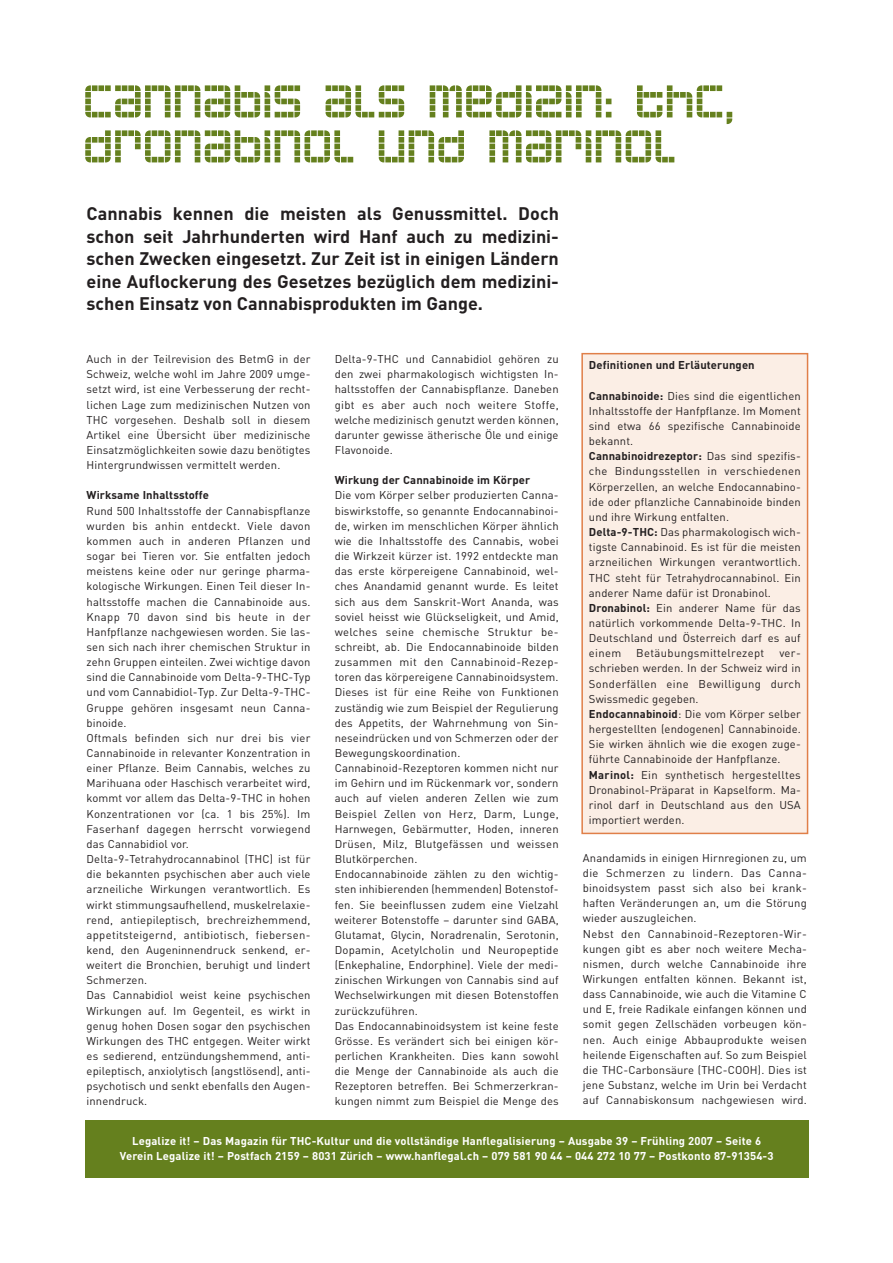
<style>
.page{position:relative;width:893px;height:1263px;background:#fff}
.page>*{position:absolute;margin:0;border:0;box-sizing:border-box;transform-origin:0 0}
.t1{font:60px/45px "Astronaut";color:#65801e}
.t2{font:700 18px/22.5px "DIN";color:#231f20;text-align:justify}
.t3{font:11.25px/15.1px "DIN";letter-spacing:.01em;color:#231f20}
.t4{font:700 11.25px/15.1px "DIN";letter-spacing:.01em;color:#fff;text-align:center}
.t5{font:700 11.25px "DIN";letter-spacing:.01em;color:#231f20}
.t6{font:11.25px "DIN";letter-spacing:.03em;color:#231f20}
.s1{font-weight:700}
</style>
<div class="page">
<div style="left:85px;top:1121px;width:723px;height:57px;background:#65801e"></div>
<div style="left:582px;top:354px;width:225px;height:479px;background:#fbeee5"></div>
<div style="left:581px;top:353px;width:227px;height:481px;border:2px solid #e07f48"></div>
<h1 class="t1" style="left:81px;top:74px;width:653px">cannabis als medizin: thc, dronabinol und marinol</h1>
<p class="t2" style="left:87px;top:204px;width:474px">Cannabis kennen die meisten als Genussmittel. Doch schon seit Jahrhunderten wird Hanf auch zu medizini&shy;schen Zwecken eingesetzt. Zur Zeit ist in einigen Ländern eine Auflockerung des Gesetzes bezüglich dem medizini&shy;schen Einsatz von Cannabisprodukten im Gange.</p>
<p class="t3" style="left:87px;top:353px;width:225px;text-align:justify">Auch in der Teilrevision des BetmG in der Schweiz, welche wohl im Jahre 2009 umge&shy;setzt wird, ist eine Verbesserung der recht&shy;lichen Lage zum medizinischen Nutzen von THC vorgesehen. Deshalb soll in diesem Artikel eine Übersicht über medizinische Einsatzmöglichkeiten sowie dazu benötigtes Hintergrundwissen vermittelt werden.</p>
<p class="t5" style="left:87px;top:491px;width:124px">Wirksame Inhaltsstoffe</p>
<p class="t3" style="left:87px;top:504px;width:225px">Rund 500 Inhaltsstoffe der Cannabispflanze wurden bis anhin entdeckt. Viele davon kommen auch in anderen Pflanzen und sogar bei Tieren vor. Sie entfalten jedoch meistens keine oder nur geringe pharma&shy;kologische Wirkungen. Einen Teil dieser In&shy;haltsstoffe machen die Cannabinoide aus.<br>Knapp 70 davon sind bis heute in der Hanfpflanze nachgewiesen worden. Sie las&shy;sen sich nach ihrer chemischen Struktur in zehn Gruppen einteilen. Zwei wichtige davon sind die Cannabinoide vom Delta-9-THC-Typ und vom Cannabidiol-Typ. Zur Delta-9-THC-Gruppe gehören insgesamt neun Canna&shy;binoide.<br>Oftmals befinden sich nur drei bis vier Cannabinoide in relevanter Konzentration in einer Pflanze. Beim Cannabis, welches zu Marihuana oder Haschisch verarbeitet wird, kommt vor allem das Delta-9-THC in hohen Konzentrationen vor (ca. 1 bis 25%). Im Faserhanf dagegen herrscht vorwiegend das Cannabidiol vor.<br>Delta-9-Tetrahydrocannabinol (THC) ist für die bekannten psychischen aber auch viele arzneiliche Wirkungen verantwortlich. Es wirkt stimmungsaufhellend, muskelrelaxie&shy;rend, antiepileptisch, brechreizhemmend, appetitsteigernd, antibiotisch, fiebersen&shy;kend, den Augeninnendruck senkend, er&shy;weitert die Bronchien, beruhigt und lindert Schmerzen.<br>Das Cannabidiol weist keine psychischen Wirkungen auf. Im Gegenteil, es wirkt in genug hohen Dosen sogar den psychischen Wirkungen des THC entgegen. Weiter wirkt es sedierend, entzündungshemmend, anti&shy;epileptisch, anxiolytisch (angstlösend), anti&shy;psychotisch und senkt ebenfalls den Augen&shy;innendruck.</p>
<p class="t3" style="left:335px;top:353px;width:225px;text-align:justify">Delta-9-THC und Cannabidiol gehören zu den zwei pharmakologisch wichtigsten In&shy;haltsstoffen der Cannabispflanze. Daneben gibt es aber auch noch weitere Stoffe, welche medizinisch genutzt werden können, darunter gewisse ätherische Öle und einige Flavonoide.</p>
<p class="t5" style="left:335px;top:476px;width:197px">Wirkung der Cannabinoide im Körper</p>
<p class="t3" style="left:335px;top:489px;width:225px">Die vom Körper selber produzierten Canna&shy;biswirkstoffe, so genannte Endocannabinoi&shy;de, wirken im menschlichen Körper ähnlich wie die Inhaltsstoffe des Cannabis, wobei die Wirkzeit kürzer ist. 1992 entdeckte man das erste körpereigene Cannabinoid, wel&shy;ches Anandamid genannt wurde. Es leitet sich aus dem Sanskrit-Wort Ananda, was soviel heisst wie Glückseligkeit, und Amid, welches seine chemische Struktur be&shy;schreibt, ab. Die Endocannabinoide bilden zusammen mit den Cannabinoid-Rezep&shy;toren das körpereigene Cannabinoidsystem.<br>Dieses ist für eine Reihe von Funktionen zuständig wie zum Beispiel der Regulierung des Appetits, der Wahrnehmung von Sin&shy;neseindrücken und von Schmerzen oder der Bewegungskoordination.<br>Cannabinoid-Rezeptoren kommen nicht nur im Gehirn und im Rückenmark vor, sondern auch auf vielen anderen Zellen wie zum Beispiel Zellen von Herz, Darm, Lunge, Harnwegen, Gebärmutter, Hoden, inneren Drüsen, Milz, Blutgefässen und weissen Blutkörperchen.<br>Endocannabinoide zählen zu den wichtig&shy;sten inhibierenden (hemmenden) Botenstof&shy;fen. Sie beeinflussen zudem eine Vielzahl weiterer Botenstoffe – darunter sind GABA, Glutamat, Glycin, Noradrenalin, Serotonin, Dopamin, Acetylcholin und Neuropeptide (Enkephaline, Endorphine). Viele der medi&shy;zinischen Wirkungen von Cannabis sind auf Wechselwirkungen mit diesen Botenstoffen zurückzuführen.<br>Das Endocannabinoidsystem ist keine feste Grösse. Es verändert sich bei einigen kör&shy;perlichen Krankheiten. Dies kann sowohl die Menge der Cannabinoide als auch die Rezeptoren betreffen. Bei Schmerzerkran&shy;kungen nimmt zum Beispiel die Menge des</p>
<p class="t5" style="left:589px;top:361px;width:167px">Definitionen und Erläuterungen</p>
<p class="t3" style="left:589px;top:389px;width:213px"><span class="s1">Cannabinoide:</span> Dies sind die eigentlichen Inhaltsstoffe der Hanfpflanze. Im Moment sind etwa 66 spezifische Cannabinoide bekannt.<br><span class="s1">Cannabinoidrezeptor:</span> Das sind spezifis&shy;che Bindungsstellen in verschiedenen Körperzellen, an welche Endocannabino&shy;ide oder pflanzliche Cannabinoide binden und ihre Wirkung entfalten.<br><span class="s1">Delta-9-THC:</span> Das pharmakologisch wich&shy;tigste Cannabinoid. Es ist für die meisten arzneilichen Wirkungen verantwortlich.<br>THC steht für Tetrahydrocannabinol. Ein anderer Name dafür ist Dronabinol.<br><span class="s1">Dronabinol:</span> Ein anderer Name für das natürlich vorkommende Delta-9-THC. In Deutschland und Österreich darf es auf einem</p>
<p class="t6" style="left:636px;top:649px;width:129px">Betäubungsmittelrezept</p>
<p class="t3" style="left:589px;top:647px;width:213px;text-indent:190px">ver&shy;schrieben werden. In der Schweiz wird in Sonderfällen eine Bewilligung durch Swissmedic gegeben.<br><span class="s1">Endocannabinoid</span>: Die vom Körper selber hergestellten (endogenen) Cannabinoide.<br>Sie wirken ähnlich wie die exogen zuge&shy;führte Cannabinoide der Hanfpflanze.<br><span class="s1">Marinol:</span> Ein synthetisch hergestelltes Dronabinol-Präparat in Kapselform. Ma&shy;rinol darf in Deutschland aus den USA importiert werden.</p>
<p class="t3" style="left:583px;top:852px;width:225px">Anandamids in einigen Hirnregionen zu, um die Schmerzen zu lindern. Das Canna&shy;binoidsystem passt sich also bei krank&shy;haften Veränderungen an, um die Störung wieder auszugleichen.<br>Nebst den Cannabinoid-Rezeptoren-Wir&shy;kungen gibt es aber noch weitere Mecha&shy;nismen, durch welche Cannabinoide ihre Wirkungen entfalten können. Bekannt ist, dass Cannabinoide, wie auch die Vitamine C und E, freie Radikale einfangen können und somit gegen Zellschäden vorbeugen kön&shy;nen. Auch einige Abbauprodukte weisen heilende Eigenschaften auf. So zum Beispiel die THC-Carbonsäure (THC-COOH). Dies ist jene Substanz, welche im Urin bei Verdacht auf Cannabiskonsum nachgewiesen wird.</p>
<p class="t4" style="left:120px;top:1134px;width:655px">Legalize it! – Das Magazin für THC-Kultur und die vollständige Hanflegalisierung – Ausgabe 39 – Frühling 2007 – Seite 6<br>Verein Legalize it! – Postfach 2159 – 8031 Zürich – www.hanflegal.ch – 079 581 90 44 – 044 272 10 77 – Postkonto 87-91354-3</p>
</div>
